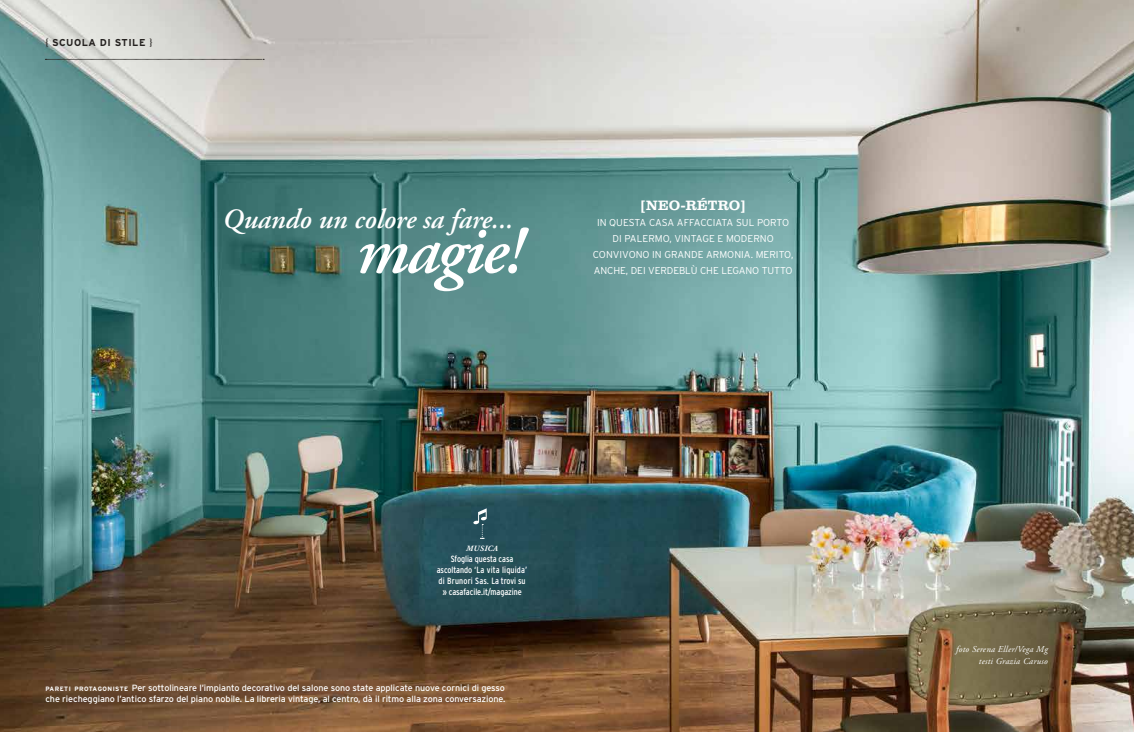
<style>
.page{position:relative;width:1134px;height:732px;background:#fff}
.page>*{position:absolute;margin:0;border:0;box-sizing:border-box;transform-origin:0 0}
.t1{font:italic 600 69.7px "Adobe Garamond Pro";letter-spacing:-.03em;color:#fff}
.t2{font:italic 600 27.9px "Adobe Garamond Pro";color:#fff}
.t3{font:700 14px "Clarendon No 1 URW";color:#fff}
.t4{font:300 10px/16px "Interstate";color:#fff;text-align:center}
.t5{font:700 10px "Interstate";letter-spacing:.05em;color:#24211f}
.t6{font:9px/11px "Interstate";letter-spacing:-.01em;color:#fff}
.t7{font:9px/11px "Interstate Condensed";letter-spacing:-.005em;color:#fff;text-align:center}
.t8{font:italic 9px/12px "Adobe Garamond Pro";letter-spacing:.03em;color:#fff;text-align:right}
.t9{font:italic 700 8px "Adobe Garamond Pro";letter-spacing:.045em;color:#fff}
.s1{font-family:"Adobe Garamond Pro"}
.s2{font-weight:700;font-size:6.3px}
</style>
<div class="page">
<img style="left:0;top:0;width:1134px;height:731px">
<svg style="left:473px;top:508px;width:14px;height:30px"></svg>
<svg style="left:45px;top:59px;width:219px;height:1px"></svg>
<p class="t5" style="left:45px;top:36px;width:109px"><span class="s1">{</span> SCUOLA DI STILE <span class="s1">}</span></p>
<h2 class="t2" style="left:223px;top:203px;width:292px">Quando un colore sa fare...</h2>
<h1 class="t1" style="left:356px;top:210px;width:168px">magie!</h1>
<h3 class="t3" style="left:641px;top:197px;width:107px">[NEO-RÉTRO]</h3>
<p class="t4" style="left:593px;top:214px;width:202px">IN QUESTA CASA AFFACCIATA SUL PORTO DI PALERMO, VINTAGE E MODERNO CONVIVONO IN GRANDE ARMONIA. MERITO, ANCHE, DEI VERDEBLÙ CHE LEGANO TUTTO</p>
<p class="t9" style="left:466px;top:543px;width:33px">MUSICA</p>
<p class="t7" style="left:437px;top:553px;width:92px">Sfoglia questa casa ascoltando ‘La vita liquida’ di Brunori Sas. La trovi su » casafacile.it/magazine</p>
<p class="t6" style="left:45px;top:682px;width:462px"><span class="s2">PARETI PROTAGONISTE</span> Per sottolineare l’impianto decorativo del salone sono state applicate nuove cornici di gesso che riecheggiano l’antico sfarzo del piano nobile. La libreria vintage, al centro, dà il ritmo alla zona conversazione.</p>
<p class="t8" style="left:956px;top:643px;width:93px">foto Serena Eller/Vega Mg testi Grazia Caruso</p>
</div>
